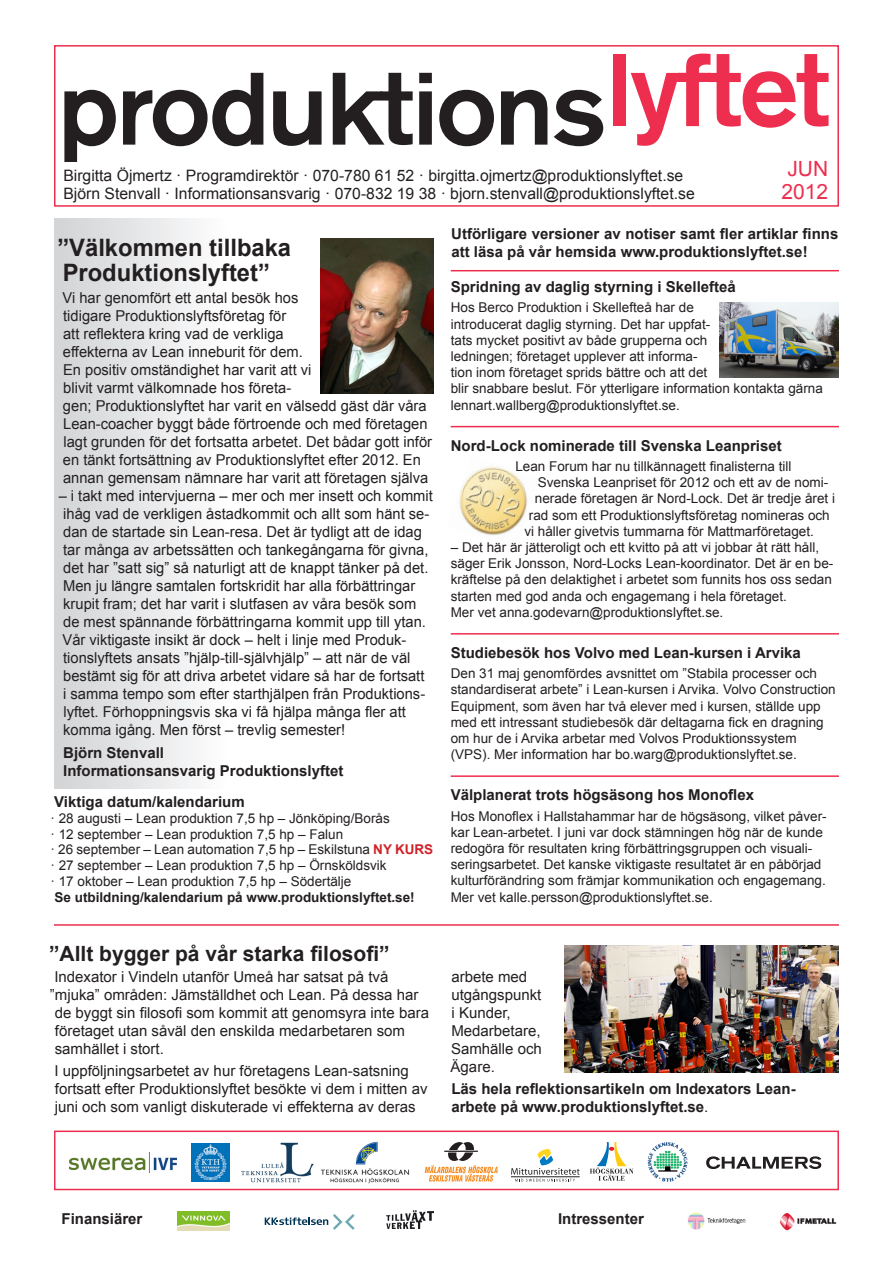
<style>
.page{position:relative;width:893px;height:1263px;background:#fff}
.page>*{position:absolute;margin:0;border:0;box-sizing:border-box;transform-origin:0 0}
.t1{font:700 24px "Arial";color:#231f20}
.heading_3{font:700 21px "Arial";color:#231f20}
.t2{font:21px "Arial";color:#ee2e4e}
.t3{font:15.75px "Arial";color:#231f20}
.t4{font:15px/18px "Arial";color:#231f20}
.t5{font:700 15px/18px "Arial";color:#231f20}
.t6{font:13.5px/16.2px "Arial";color:#231f20}
.t7{font:700 13.5px "Arial";color:#231f20}
.s1{font-weight:700;color:#d1232a}
.s2{font-weight:400}
</style>
<div class="page">
<img style="left:459px;top:466px;width:68px;height:70px">
<div style="left:54px;top:219px;width:388px;height:570px;background:linear-gradient(to right,#dfe0e2,#fff)"></div>
<hr style="left:451px;top:775px;width:388px;height:2px;background:#ee2e4e">
<hr style="left:54px;top:924px;width:785px;height:2px;background:#ee2e4e">
<div style="left:54px;top:45px;width:785px;height:162px;border:2px solid #ee2e4e"></div>
<hr style="left:451px;top:270px;width:388px;height:1px;background:#ee2e4e">
<hr style="left:451px;top:633px;width:388px;height:1px;background:#ee2e4e">
<hr style="left:451px;top:426px;width:388px;height:1px;background:#ee2e4e">
<svg style="left:64px;top:90px;width:52px;height:72px"></svg>
<svg style="left:123px;top:73px;width:140px;height:73px"></svg>
<svg style="left:273px;top:91px;width:49px;height:55px"></svg>
<svg style="left:333px;top:73px;width:80px;height:72px"></svg>
<svg style="left:419px;top:73px;width:13px;height:72px"></svg>
<svg style="left:439px;top:90px;width:55px;height:56px"></svg>
<svg style="left:501px;top:90px;width:46px;height:55px"></svg>
<svg style="left:554px;top:90px;width:49px;height:56px"></svg>
<div style="left:613px;top:54px;width:13px;height:72px;background:#ee2e4e"></div>
<svg style="left:631px;top:54px;width:197px;height:92px"></svg>
<div style="left:54px;top:1130px;width:785px;height:60px;border:2px solid #ee2e4e"></div>
<svg style="left:706px;top:1156px;width:115px;height:13px"></svg>
<img style="left:69px;top:1153px;width:107px;height:19px">
<img style="left:191px;top:1143px;width:39px;height:39px">
<img style="left:241px;top:1142px;width:73px;height:40px">
<img style="left:320px;top:1141px;width:90px;height:43px">
<svg style="left:425px;top:1142px;width:72px;height:39px"></svg>
<svg style="left:648px;top:1142px;width:39px;height:40px"></svg>
<svg style="left:590px;top:1142px;width:44px;height:39px"></svg>
<svg style="left:511px;top:1149px;width:69px;height:32px"></svg>
<img style="left:688px;top:1212px;width:58px;height:18px">
<img style="left:779px;top:1212px;width:57px;height:18px">
<img style="left:178px;top:1211px;width:52px;height:19px">
<svg style="left:265px;top:1214px;width:90px;height:16px"></svg>
<img style="left:387px;top:1210px;width:46px;height:19px">
<img style="left:321px;top:238px;width:113px;height:155px">
<img style="left:719px;top:303px;width:120px;height:74px">
<img style="left:565px;top:945px;width:274px;height:127px">
<p class="t2" style="left:787px;top:155px;width:42px">JUN</p>
<p class="t2" style="left:782px;top:178px;width:48px">2012</p>
<p class="t3" style="left:63px;top:165px;width:621px">Birgitta Öjmertz · Programdirektör · 070-780 61 52 · birgitta.ojmertz@produktionslyftet.se</p>
<p class="t3" style="left:63px;top:184px;width:633px">Björn Stenvall · Informationsansvarig · 070-832 19 38 · bjorn.stenvall@produktionslyftet.se</p>
<p class="t5" style="left:451px;top:225px;width:389px">Utförligare versioner av notiser samt fler artiklar finns</p>
<p class="t1" style="left:57px;top:231px;width:235px">”Välkommen tillbaka</p>
<p class="t5" style="left:451px;top:243px;width:358px">att läsa på vår hemsida www.produktionslyftet.se!</p>
<p class="t1" style="left:63px;top:257px;width:209px">Produktionslyftet”</p>
<p class="t4" style="left:63px;top:289px;width:371px">Vi har genomfört ett antal besök hos<br>tidigare Produktionslyftsföretag för<br>att reflektera kring vad de verkliga<br>effekterna av Lean inneburit för dem.<br>En positiv omständighet har varit att vi<br>blivit varmt välkomnade hos företa-<br>gen; Produktionslyftet har varit en välsedd gäst där våra Lean-coacher byggt både förtroende och med företagen lagt grunden för det fortsatta arbetet. Det bådar gott inför en tänkt fortsättning av Produktionslyftet efter 2012. En annan gemensam nämnare har varit att företagen själva</p>
<p class="t4" style="left:59px;top:487px;width:376px">– i takt med intervjuerna – mer och mer insett och kommit ihåg vad de verkligen åstadkommit och allt som hänt se&shy;dan de startade sin Lean-resa. Det är tydligt att de idag tar många av arbetssätten och tankegångarna för givna, det har ”satt sig” så naturligt att de knappt tänker på det.<br>Men ju längre samtalen fortskridit har alla förbättringar krupit fram; det har varit i slutfasen av våra besök som<br>de mest spännande förbättringarna kommit upp till ytan.<br>Vår viktigaste insikt är dock – helt i linje med Produk&shy;tionslyftets ansats ”hjälp-till-självhjälp” – att när de väl bestämt sig för att driva arbetet vidare så har de fortsatt<br>i samma tempo som efter starthjälpen från Produktions&shy;lyftet. Förhoppningsvis ska vi få hjälpa många fler att komma igång. Men först – trevlig semester!</p>
<p class="t5" style="left:63px;top:744px;width:282px">Björn Stenvall<br>Informationsansvarig Produktionslyftet</p>
<p class="t5" style="left:451px;top:278px;width:287px">Spridning av daglig styrning i Skellefteå</p>
<p class="t6" style="left:451px;top:300px;width:374px">Hos Berco Produktion i Skellefteå har de<br>introducerat daglig styrning. Det har uppfat-<br>tats mycket positivt av både grupperna och<br>ledningen; företaget upplever att informa-<br>tion inom företaget sprids bättre och att det<br>blir snabbare beslut. För ytterligare information kontakta gärna lennart.wallberg@produktionslyftet.se.</p>
<p class="t5" style="left:451px;top:437px;width:332px">Nord-Lock nominerade till Svenska Leanpriset</p>
<p class="t6" style="left:515px;top:458px;width:278px">Lean Forum har nu tillkännagett finalisterna till</p>
<p class="t6" style="left:538px;top:474px;width:292px">Svenska Leanpriset för 2012 och ett av de nomi-</p>
<p class="t6" style="left:535px;top:491px;width:302px">nerade företagen är Nord-Lock. Det är tredje året i</p>
<p class="t6" style="left:529px;top:507px;width:302px">rad som ett Produktionslyftsföretag nomineras och</p>
<p class="t6" style="left:524px;top:523px;width:291px">vi håller givetvis tummarna för Mattmarföretaget.</p>
<p class="t6" style="left:451px;top:539px;width:384px">– Det här är jätteroligt och ett kvitto på att vi jobbar åt rätt håll, säger Erik Jonsson, Nord-Locks Lean-koordinator. Det är en be&shy;kräftelse på den delaktighet i arbetet som funnits hos oss sedan starten med god anda och engagemang i hela företaget.<br>Mer vet anna.godevarn@produktionslyftet.se.</p>
<p class="t5" style="left:451px;top:644px;width:352px">Studiebesök hos Volvo med Lean-kursen i Arvika</p>
<p class="t6" style="left:451px;top:665px;width:386px">Den 31 maj genomfördes avsnittet om ”Stabila processer och standardiserat arbete” i Lean-kursen i Arvika. Volvo Construction Equipment, som även har två elever med i kursen, ställde upp med ett intressant studiebesök där deltagarna fick en dragning om hur de i Arvika arbetar med Volvos Produktionssystem (VPS). Mer information har bo.warg@produktionslyftet.se.</p>
<p class="t5" style="left:451px;top:786px;width:305px">Välplanerat trots högsäsong hos Monoflex</p>
<p class="t6" style="left:451px;top:808px;width:377px">Hos Monoflex i Hallstahammar har de högsäsong, vilket påver&shy;kar Lean-arbetet. I juni var dock stämningen hög när de kunde redogöra för resultaten kring förbättringsgruppen och visuali&shy;seringsarbetet. Det kanske viktigaste resultatet är en påbörjad kulturförändring som främjar kommunikation och engagemang.<br>Mer vet kalle.persson@produktionslyftet.se.</p>
<p class="t5" style="left:54px;top:793px;width:192px">Viktiga datum/kalendarium</p>
<p class="t6" style="left:51px;top:810px;width:341px">· 28 augusti – Lean produktion 7,5 hp – Jönköping/Borås</p>
<p class="t6" style="left:51px;top:826px;width:294px">· 12 september – Lean produktion 7,5 hp – Falun</p>
<p class="t6" style="left:51px;top:842px;width:384px">· 26 september – Lean automation 7,5 hp – Eskilstuna <span class="s1">NY KURS</span></p>
<p class="t6" style="left:51px;top:857px;width:338px">· 27 september – Lean produktion 7,5 hp – Örnsköldsvik</p>
<p class="t6" style="left:51px;top:873px;width:302px">· 17 oktober – Lean produktion 7,5 hp – Södertälje</p>
<p class="t7" style="left:54px;top:888px;width:362px">Se utbildning/kalendarium på www.produktionslyftet.se!</p>
<p class="heading_3" style="left:49px;top:939px;width:342px">”Allt bygger på vår starka filosofi”</p>
<p class="t4" style="left:54px;top:968px;width:336px">Indexator i Vindeln utanför Umeå har satsat på två</p>
<p class="t4" style="left:50px;top:986px;width:370px">”mjuka” områden: Jämställdhet och Lean. På dessa har</p>
<p class="t4" style="left:55px;top:1004px;width:376px">de byggt sin filosofi som kommit att genomsyra inte bara</p>
<p class="t4" style="left:55px;top:1022px;width:352px">företaget utan såväl den enskilda medarbetaren som</p>
<p class="t4" style="left:55px;top:1040px;width:111px">samhället i stort.</p>
<p class="t4" style="left:54px;top:1062px;width:375px">I uppföljningsarbetet av hur företagens Lean-satsning fortsatt efter Produktionslyftet besökte vi dem i mitten av juni och som vanligt diskuterade vi effekterna av deras</p>
<p class="t4" style="left:451px;top:968px;width:93px">arbete med utgångspunkt i Kunder,<br>Medarbetare,<br>Samhälle och<br>Ägare.</p>
<p class="t5" style="left:451px;top:1081px;width:346px">Läs hela reflektionsartikeln om Indexators Lean&shy;arbete på www.produktionslyftet.se<span class="s2">.</span></p>
<p class="t5" style="left:62px;top:1211px;width:82px">Finansiärer</p>
<p class="t5" style="left:558px;top:1211px;width:87px">Intressenter</p>
</div>
